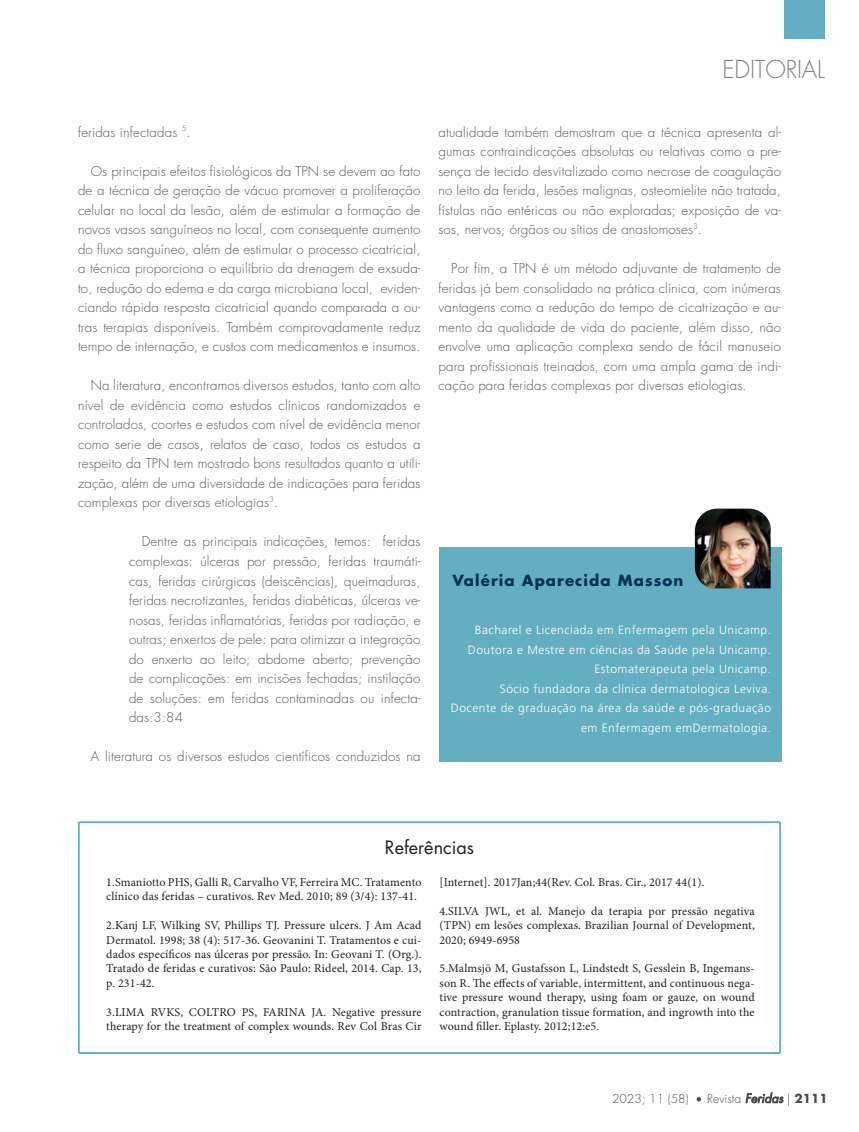
<style>
.page{position:relative;width:859px;height:1132px;background:#fff}
.page>*{position:absolute;margin:0;border:0;box-sizing:border-box;transform-origin:0 0}
.t1{font:300 24px "Futura Std";letter-spacing:-.01em;color:#808285}
.LINHA_FINA{font:18px "Futura Std";color:#231f20}
.TEXTO{font:700 15px "Futura Std";letter-spacing:.07em;color:#003056}
.TEXTO-2{font:300 13.2px/19.5px "Futura Std";letter-spacing:.01em;color:#595959;text-align:justify}
.t2{font:12px/14.4px "Minion Pro";letter-spacing:.01em;color:#231f20;text-align:justify}
.t3{font:300 12px/19.5px "Frutiger LT Std";letter-spacing:.04em;color:#fff;text-align:right}
.t4{font:300 12px "Futura Std";color:#4b4c4d}
.s1{font-size:9.15px}
.s2{font-size:12.15px}
.s3{font-weight:400;font-style:italic;font-size:12.15px}
.s4{font-weight:700;font-size:12.15px}
</style>
<div class="page">
<div style="left:784px;top:0;width:41px;height:39px;background:#63aec1"></div>
<svg style="left:78px;top:821px;width:703px;height:232px"></svg>
<div style="left:439px;top:547px;width:342px;height:214px;background:#63aec1"></div>
<img style="left:695px;top:508px;width:76px;height:80px">
<h1 class="t1" style="left:723px;top:55px;width:104px">EDITORIAL</h1>
<p class="TEXTO-2" style="left:78px;top:122px;width:114px">feridas infectadas <sup>5</sup>.</p>
<p class="TEXTO-2" style="left:78px;top:161px;width:344px;text-indent:13px">Os principais efeitos fisiológicos da TPN se devem ao fato de a técnica de geração de vácuo promover a proliferação celular no local da lesão, além de estimular a formação de novos vasos sanguíneos no local, com consequente aumento do fluxo sanguíneo, além de estimular o processo cicatricial, a técnica proporciona o equilíbrio da drenagem de exsuda&shy;to, redução do edema e da carga microbiana local, eviden&shy;ciando rápida resposta cicatricial quando comparada a ou&shy;tras terapias disponíveis. Também comprovadamente reduz tempo de internação, e custos com medicamentos e insumos.</p>
<p class="TEXTO-2" style="left:78px;top:376px;width:344px;text-indent:13px">Na literatura, encontramos diversos estudos, tanto com alto nível de evidência como estudos clínicos randomizados e controlados, coortes e estudos com nível de evidência menor como serie de casos, relatos de caso, todos os estudos a respeito da TPN tem mostrado bons resultados quanto a utili&shy;zação, além de uma diversidade de indicações para feridas complexas por diversas etiologias<sup>3</sup>.</p>
<p class="TEXTO-2" style="left:129px;top:532px;width:293px;text-indent:13px">Dentre as principais indicações, temos: feridas complexas: úlceras por pressão, feridas traumáti&shy;cas, feridas cirúrgicas (deiscências), queimaduras, feridas necrotizantes, feridas diabéticas, úlceras ve&shy;nosas, feridas inflamatórias, feridas por radiação, e outras; enxertos de pele: para otimizar a integração do enxerto ao leito; abdome aberto; prevenção de complicações: em incisões fechadas; instilação de soluções: em feridas contaminadas ou infecta&shy;das.3:84</p>
<p class="TEXTO-2" style="left:91px;top:746px;width:331px">A literatura os diversos estudos científicos conduzidos na</p>
<p class="TEXTO-2" style="left:438px;top:122px;width:344px">atualidade também demostram que a técnica apresenta al&shy;gumas contraindicações absolutas ou relativas como a pre&shy;sença de tecido desvitalizado como necrose de coagulação no leito da ferida, lesões malignas, osteomielite não tratada, fístulas não entéricas ou não exploradas; exposição de va&shy;sos, nervos, órgãos ou sítios de anastomoses<sup>3</sup>.</p>
<p class="TEXTO-2" style="left:438px;top:259px;width:344px;text-indent:13px">Por fim, a TPN é um método adjuvante de tratamento de feridas já bem consolidado na prática clínica, com inúmeras vantagens como a redução do tempo de cicatrização e au&shy;mento da qualidade de vida do paciente, além disso, não envolve uma aplicação complexa sendo de fácil manuseio para profissionais treinados, com uma ampla gama de indi&shy;cação para feridas complexas por diversas etiologias.</p>
<p class="TEXTO" style="left:453px;top:569px;width:232px">Valéria Aparecida Masson</p>
<p class="t3" style="left:475px;top:620px;width:298px">Bacharel e Licenciada em Enfermagem pela Unicamp.</p>
<p class="t3" style="left:468px;top:640px;width:305px">Doutora e Mestre em ciências da Saúde pela Unicamp.</p>
<p class="t3" style="left:594px;top:659px;width:178px">Estomaterapeuta pela Unicamp.</p>
<p class="t3" style="left:500px;top:679px;width:273px">Sócio fundadora da clínica dermatologica Leviva.</p>
<p class="t3" style="left:451px;top:698px;width:322px">Docente de graduação na área da saúde e pós-graduação em Enfermagem emDermatologia.</p>
<p class="LINHA_FINA" style="left:385px;top:835px;width:91px">Referências</p>
<p class="t2" style="left:106px;top:874px;width:317px">1.Smaniotto PHS, Galli R, Carvalho VF, Ferreira MC. Tratamento clínico das feridas – curativos. Rev Med. 2010; 89 (3/4): 137-41.</p>
<p class="t2" style="left:106px;top:917px;width:317px">2.Kanj LF, Wilking SV, Phillips TJ. Pressure ulcers. J Am Acad Dermatol. 1998; 38 (4): 517-36. Geovanini T. Tratamentos e cui&shy;dados específicos nas úlceras por pressão. In: Geovani T. (Org.).<br>Tratado de feridas e curativos: São Paulo: Rideel, 2014. Cap. 13, p. 231-42.</p>
<p class="t2" style="left:106px;top:1004px;width:317px">3.LIMA RVKS, COLTRO PS, FARINA JA. Negative pressure therapy for the treatment of complex wounds. Rev Col Bras Cir</p>
<p class="t2" style="left:439px;top:874px;width:266px">[Internet]. 2017Jan;44(Rev. Col. Bras. Cir., 2017 44(1).</p>
<p class="t2" style="left:439px;top:903px;width:317px">4.SILVA JWL, et al. Manejo da terapia por pressão negativa (TPN) em lesões complexas. Brazilian Journal of Development, 2020; 6949-6958</p>
<p class="t2" style="left:439px;top:961px;width:317px">5.Malmsjö M, Gustafsson L, Lindstedt S, Gesslein B, Ingemans&shy;son R. The effects of variable, intermittent, and continuous nega&shy;tive pressure wound therapy, using foam or gauze, on wound contraction, granulation tissue formation, and ingrowth into the wound filler. Eplasty. 2012;12:e5.</p>
<p class="t4" style="left:612px;top:1090px;width:217px">2023; 11 (58) <span class="s1">•</span> <span class="s2">Revista</span> <span class="s3">Feridas</span> <span class="s2">|</span> <span class="s4">2111</span></p>
</div>
